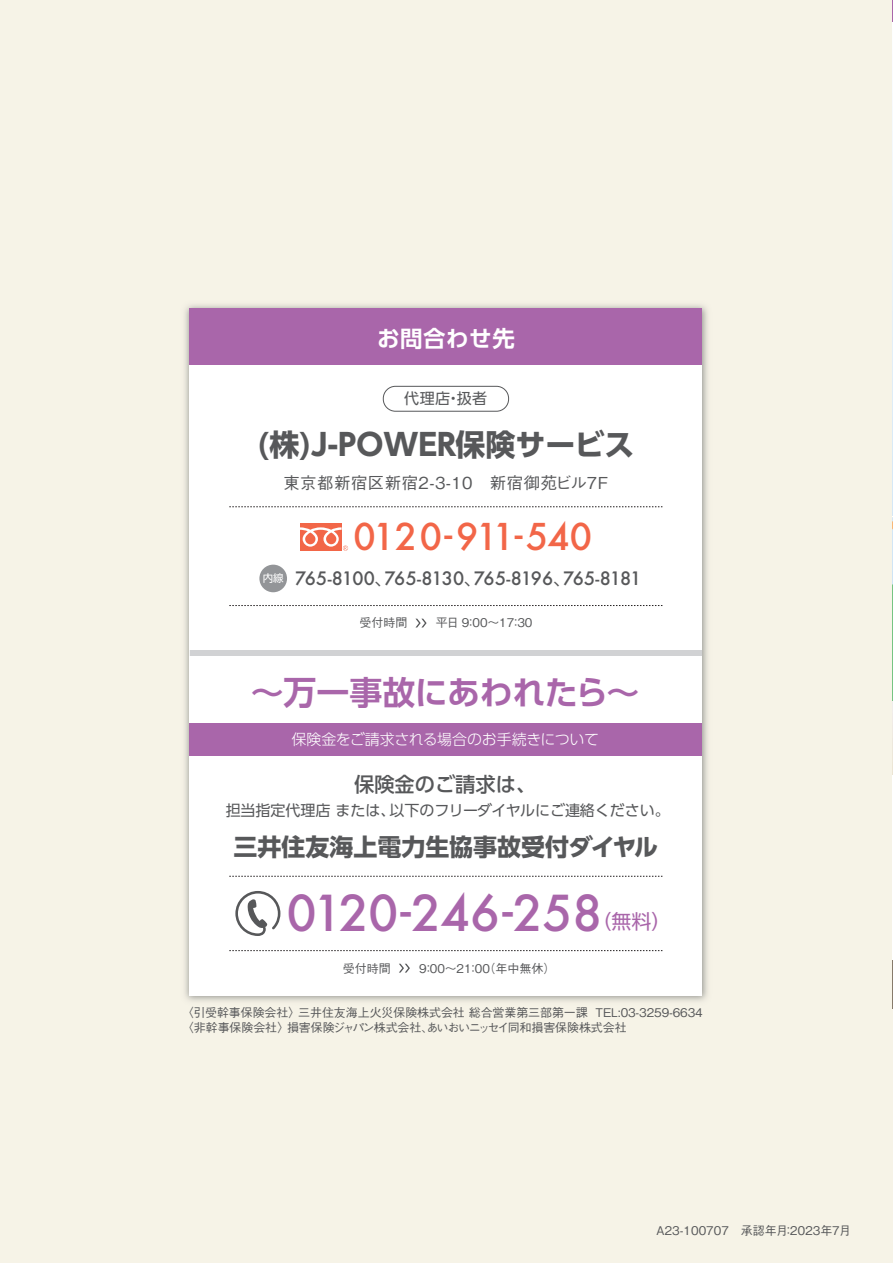
<style>
.page{position:relative;width:893px;height:1263px;background:#f6f3e7}
.page>*{position:absolute;margin:0;border:0;box-sizing:border-box;transform-origin:0 0}
.t1{font:500 48.15px "Futura";color:#a966aa}
.t2{font:500 36px "Futura";letter-spacing:-.025em;color:#f26648}
.t3{font:700 33px "UD Shin Go Pro De";letter-spacing:-.01em;color:#a966aa}
.t4{font:700 30px "UD Shin Go Pro";color:#57585a}
.t5{font:700 24px "UD Shin Go Pro";color:#57585a}
.t6{font:700 22.5px "UD Shin Go Pro De";letter-spacing:.025em;color:#fff}
.t7{font:500 20.25px "UD Shin Go Pro";color:#57585a}
.t8{font:19.95px "UD Shin Go Pro";color:#a966aa}
.t9{font:500 18px "Futura";letter-spacing:-.055em;color:#57585a}
.t10{font:500 16.5px "Gothic BBB Pro";letter-spacing:.025em;color:#57585a}
.t11{font:15px "UD Shin Go Pro";color:#57585a}
.t12{font:300 15px "UD Shin Go Pro";letter-spacing:-.015em;color:#fff}
.t13{font:500 12px/15px "Gothic BBB Pro";letter-spacing:-.01em;color:#57585a}
.s1{font-family:"UD Shin Go Pro";font-weight:400;font-size:10.5px;color:#fff}
.s2{font-family:"Koz Go Pro";font-weight:400}
</style>
<div class="page">
<svg style="left:892px;top:21px;width:1px;height:410px"></svg>
<svg style="left:892px;top:431px;width:1px;height:344px"></svg>
<img style="left:184px;top:304px;width:524px;height:698px">
<div style="left:190px;top:309px;width:512px;height:687px;background:#fff"></div>
<div style="left:190px;top:650px;width:512px;height:6px;background:#d1d2d4"></div>
<div style="left:190px;top:309px;width:512px;height:56px;background:#a966aa"></div>
<hr style="left:892px;top:775px;width:1px;height:185px;background:#fff">
<hr style="left:892px;top:960px;width:1px;height:48px;background:#877b6b">
<svg style="left:229px;top:506px;width:433px;height:1px"></svg>
<svg style="left:229px;top:876px;width:433px;height:1px"></svg>
<svg style="left:229px;top:950px;width:433px;height:1px"></svg>
<div style="left:383px;top:386px;width:126px;height:26px;border:1px solid #57585a;border-radius:12px"></div>
<svg style="left:229px;top:605px;width:433px;height:1px"></svg>
<svg style="left:416px;top:619px;width:11px;height:8px"></svg>
<svg style="left:399px;top:964px;width:11px;height:8px"></svg>
<div style="left:190px;top:723px;width:512px;height:32px;background:#a966aa"></div>
<svg style="left:235px;top:891px;width:45px;height:45px"></svg>
<div style="left:259px;top:564px;width:28px;height:28px;background:#939598;border-radius:50%"></div>
<div style="left:300px;top:523px;width:42px;height:27px;background:#f26648"></div>
<svg style="left:300px;top:527px;width:48px;height:24px"></svg>
<svg style="left:892px;top:0;width:1px;height:21px"></svg>
<h3 class="t6" style="left:377px;top:320px;width:139px">お問合わせ先</h3>
<p class="t11" style="left:404px;top:387px;width:84px">代理店・扱者</p>
<h3 class="t4" style="left:258px;top:420px;width:378px">(株)J-POWER保険サービス</h3>
<h3 class="t10" style="left:283px;top:470px;width:326px">東京都新宿区新宿2-3-10　新宿御苑ビル7F</h3>
<h2 class="t2" style="left:353px;top:512px;width:240px">0120-911-540</h2>
<h3 class="t9" style="left:263px;top:566px;width:380px"><span class="s1">内線</span> 765-8100<span class="s2">、</span>765-8130<span class="s2">、</span>765-8196<span class="s2">、</span>765-8181</h3>
<p class="t13" style="left:359px;top:614px;width:49px">受付時間</p>
<p class="t13" style="left:436px;top:614px;width:98px">平日 9：00～17：30</p>
<h3 class="t3" style="left:251px;top:666px;width:390px">～万一事故にあわれたら～</h3>
<p class="t12" style="left:291px;top:727px;width:309px">保険金をご請求される場合のお手続きについて</p>
<h3 class="t7" style="left:354px;top:768px;width:184px">保険金のご請求は、</h3>
<p class="t11" style="left:226px;top:798px;width:446px">担当指定代理店 または、以下のフリーダイヤルにご連絡ください。</p>
<h3 class="t5" style="left:233px;top:827px;width:426px">三井住友海上電力生協事故受付ダイヤル</h3>
<h1 class="t1" style="left:287px;top:880px;width:317px">0120-246-258</h1>
<h3 class="t8" style="left:591px;top:905px;width:82px">（無料）</h3>
<p class="t13" style="left:343px;top:959px;width:49px">受付時間</p>
<p class="t13" style="left:419px;top:959px;width:138px">9：00～21：00（年中無休）</p>
<p class="t13" style="left:181px;top:1004px;width:523px">〈引受幹事保険会社〉三井住友海上火災保険株式会社 総合営業第三部第一課 TEL:03-3259-6634〈非幹事保険会社〉損害保険ジャパン株式会社、あいおいニッセイ同和損害保険株式会社</p>
<p class="t13" style="left:655px;top:1221px;width:198px">Ａ２3-100707　承認年月：２０２3年7月</p>
</div>
